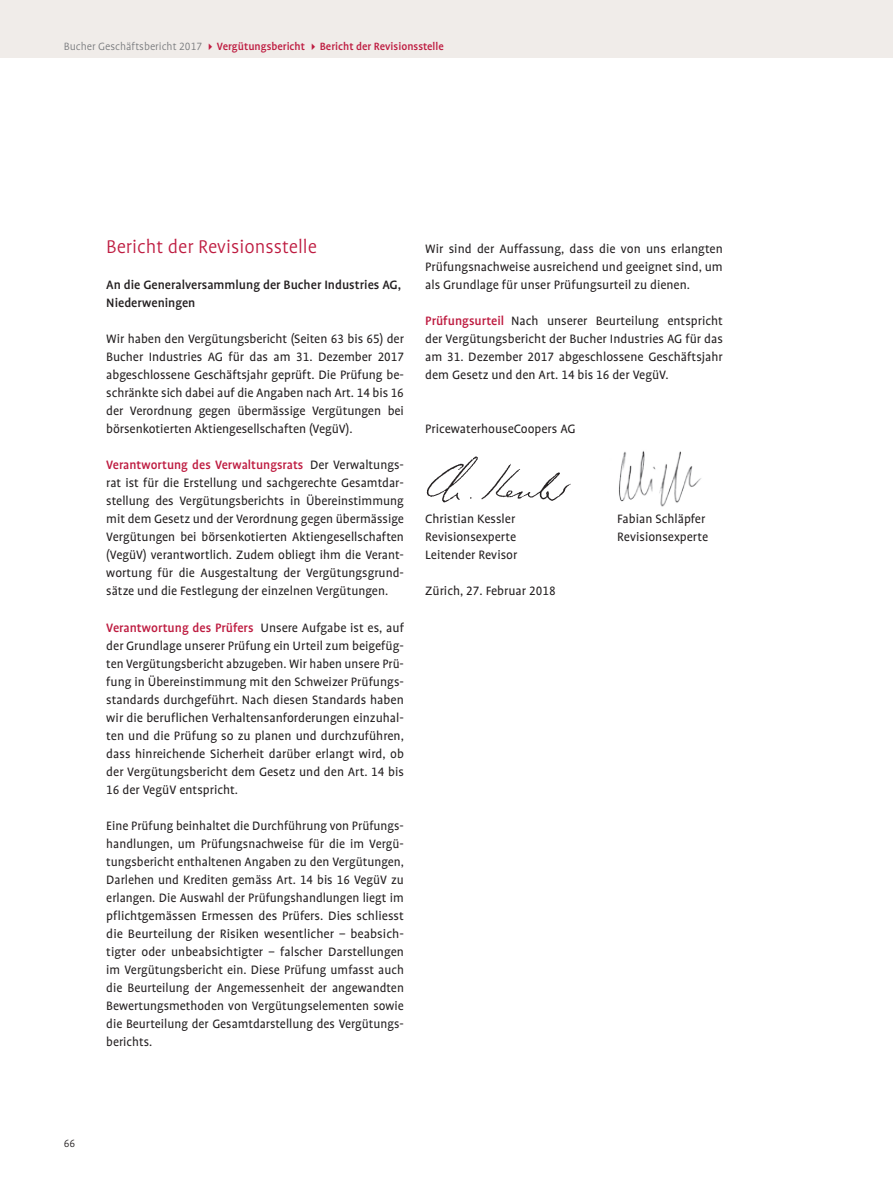
<style>
.page{position:relative;width:893px;height:1191px;background:#fff}
.page>*{position:absolute;margin:0;border:0;box-sizing:border-box;transform-origin:0 0}
.t1{font:300 21px "Bucher Profile";color:#be1b40}
.t2{font:13.8px/18px "Bucher Profile";color:#231f20;text-align:justify}
.t3{font:500 13.8px/18px "Bucher Profile";color:#231f20}
.t4{font:500 12px "Bucher Profile";color:#be1b40}
.t5{font:300 12px "Bucher Profile";color:#231f20}
.s1{font-weight:300;color:#76787b}
.s2{font-weight:500;color:#be1b40}
</style>
<div class="page">
<div style="left:0;top:0;width:893px;height:57px;background:#f0ece9"></div>
<img style="left:426px;top:456px;width:145px;height:47px">
<img style="left:618px;top:451px;width:84px;height:56px">
<p class="t4" style="left:64px;top:40px;width:382px"><span class="s1">Bucher Geschäftsbericht 2017</span> Vergütungsbericht Bericht der Revisionsstelle</p>
<h1 class="t1" style="left:106px;top:236px;width:212px">Bericht der Revisionsstelle</h1>
<p class="t3" style="left:106px;top:276px;width:296px">An die Generalversammlung der Bucher Industries AG,<br>Niederweningen</p>
<p class="t2" style="left:106px;top:330px;width:299px">Wir haben den Vergütungsbericht (Seiten 63 bis 65) der Bucher Industries AG für das am 31. Dezember 2017 abgeschlossene Geschäftsjahr geprüft. Die Prüfung be&shy;schränkte sich dabei auf die Angaben nach Art. 14 bis 16 der Verordnung gegen übermässige Vergütungen bei börsenkotierten Aktiengesellschaften (VegüV).</p>
<p class="t2" style="left:106px;top:456px;width:299px"><span class="s2">Verantwortung des Verwaltungsrats</span> Der Verwaltungs&shy;rat ist für die Erstellung und sachgerechte Gesamtdar&shy;stellung des Vergütungsberichts in Übereinstimmung mit dem Gesetz und der Verordnung gegen übermässige Vergütungen bei börsenkotierten Aktiengesellschaften (VegüV) verantwortlich. Zudem obliegt ihm die Verant&shy;wortung für die Ausgestaltung der Vergütungsgrund&shy;sätze und die Festlegung der einzelnen Vergütungen.</p>
<p class="t2" style="left:106px;top:618px;width:299px"><span class="s2">Verantwortung des Prüfers</span> Unsere Aufgabe ist es, auf der Grundlage unserer Prüfung ein Urteil zum beigefüg&shy;ten Vergütungsbericht abzugeben. Wir haben unsere Prü&shy;fung in Übereinstimmung mit den Schweizer Prüfungs&shy;standards durchgeführt. Nach diesen Standards haben wir die beruflichen Verhaltensanforderungen einzuhal&shy;ten und die Prüfung so zu planen und durchzuführen, dass hinreichende Sicherheit darüber erlangt wird, ob der Vergütungsbericht dem Gesetz und den Art. 14 bis 16 der VegüV entspricht.</p>
<p class="t2" style="left:106px;top:816px;width:299px">Eine Prüfung beinhaltet die Durchführung von Prüfungs&shy;handlungen, um Prüfungsnachweise für die im Vergü&shy;tungsbericht enthaltenen Angaben zu den Vergütungen, Darlehen und Krediten gemäss Art. 14 bis 16 VegüV zu erlangen. Die Auswahl der Prüfungshandlungen liegt im pflichtgemässen Ermessen des Prüfers. Dies schliesst die Beurteilung der Risiken wesentlicher – beabsich&shy;tigter oder unbeabsichtigter – falscher Darstellungen im Vergütungsbericht ein. Diese Prüfung umfasst auch die Beurteilung der Angemessenheit der angewandten Bewertungsmethoden von Vergütungselementen sowie die Beurteilung der Gesamtdarstellung des Vergütungs&shy;berichts.</p>
<p class="t2" style="left:425px;top:240px;width:299px">Wir sind der Auffassung, dass die von uns erlangten Prüfungsnachweise ausreichend und geeignet sind, um als Grundlage für unser Prüfungsurteil zu dienen.</p>
<p class="t2" style="left:425px;top:312px;width:299px"><span class="s2">Prüfungsurteil</span> Nach unserer Beurteilung entspricht der Vergütungsbericht der Bucher Industries AG für das am 31. Dezember 2017 abgeschlossene Geschäftsjahr dem Gesetz und den Art. 14 bis 16 der VegüV.</p>
<p class="t2" style="left:425px;top:420px;width:152px">PricewaterhouseCoopers AG</p>
<p class="t2" style="left:425px;top:510px;width:92px">Christian Kessler</p>
<p class="t2" style="left:617px;top:510px;width:90px">Fabian Schläpfer</p>
<p class="t2" style="left:425px;top:528px;width:92px">Revisionsexperte</p>
<p class="t2" style="left:617px;top:528px;width:92px">Revisionsexperte</p>
<p class="t2" style="left:425px;top:546px;width:94px">Leitender Revisor</p>
<p class="t2" style="left:425px;top:582px;width:132px">Zürich, 27. Februar 2018</p>
<p class="t5" style="left:64px;top:1137px;width:13px">66</p>
</div>
